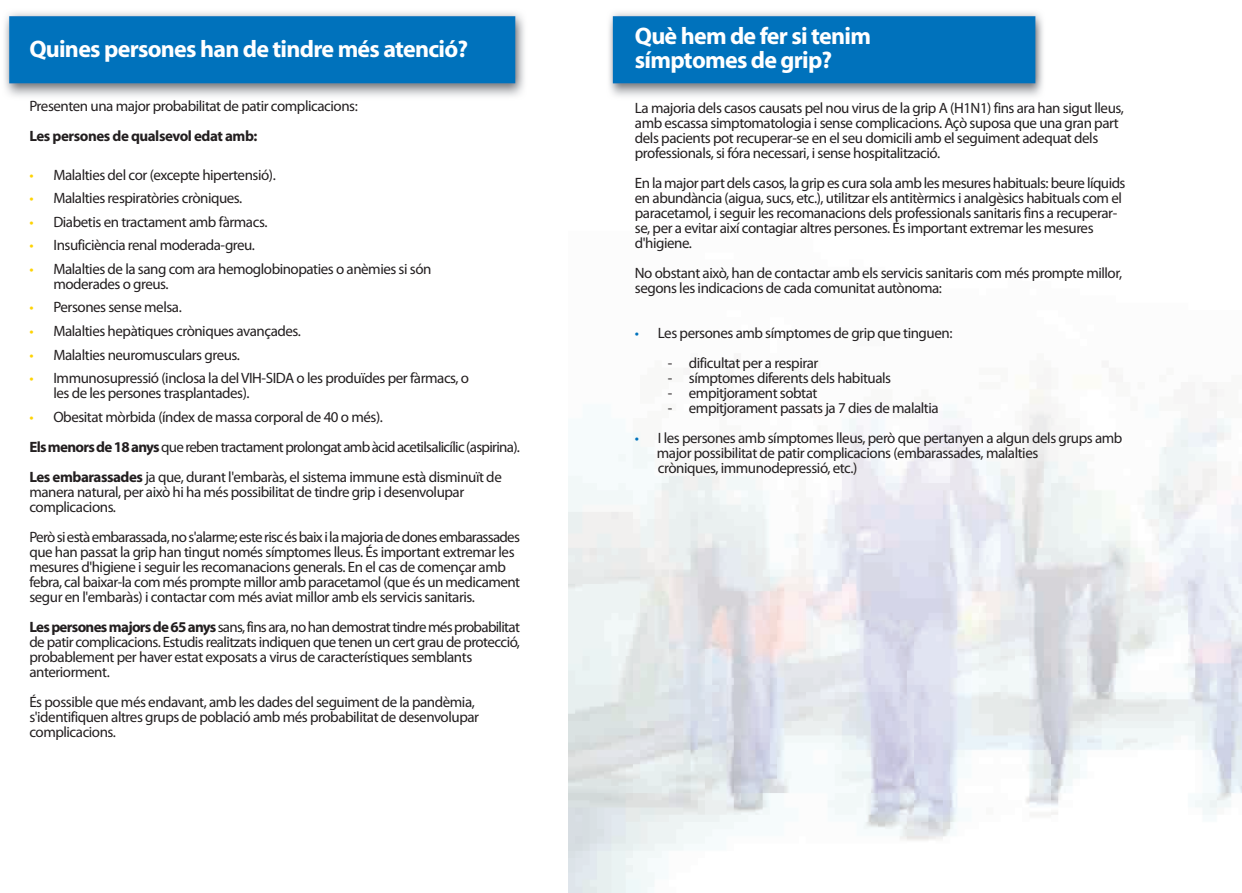
<style>
.page{position:relative;width:1242px;height:893px;background:#fff}
.page>*{position:absolute;margin:0;border:0;box-sizing:border-box;transform-origin:0 0}
.t1{font:700 24px/24px "Myriad";letter-spacing:-.03em;color:#fff}
.t2{font:15px/15px "Myriad Pro";letter-spacing:-.03em;color:#231f20}
.t3{font:700 15px "Myriad Pro";letter-spacing:-.03em;color:#231f20}
.s1{font-weight:700}
</style>
<div class="page">
<img style="left:568px;top:388px;width:674px;height:504px">
<img style="left:4px;top:12px;width:521px;height:85px">
<img style="left:609px;top:12px;width:434px;height:85px">
<h1 class="t1" style="left:29px;top:39px;width:440px">Quines persones han de tindre més atenció?</h1>
<p class="t2" style="left:29px;top:100px;width:330px">Presenten una major probabilitat de patir complicacions:</p>
<p class="t3" style="left:29px;top:127px;width:230px">Les persones de qualsevol edat amb:</p>
<p class="t2" style="left:53px;top:164px;width:380px;line-height:23.5px">Malalties del cor (excepte hipertensió).<br>Malalties respiratories croniques.<br>Diabetis en tractament amb farmacs.<br>Insuficiencia renal moderada-greu.<br>Malalties de la sang com ara hemoglobinopaties o anemies si són</p>
<p class="t2" style="left:53px;top:274px;width:417px;line-height:23.5px">moderades o greus.<br>Persones sense melsa.<br>Malalties hepatiques croniques avancades.<br>Malalties neuromusculars greus.<br>Immunosupressió (inclosa la del IH-SIDA o les produides per farmacs, o</p>
<p class="t2" style="left:53px;top:383px;width:331px;line-height:23.5px">les de les persones trasplantades).<br>Obesitat morbida (índex de massa corporal de 40 o més).</p>
<p class="t2" style="left:29px;top:433px;width:492px;line-height:30px"><span class="s1">Els menors de 18 anys</span> que reben tractament prolongat amb acid acetilsalicílic (aspirina).<br><span class="s1">Les embarassades</span> ja que, durant l'embaras, el sistema immune esta disminuit de</p>
<p class="t2" style="left:29px;top:485px;width:436px">manera natural, per aixo hi ha més possibilitat de tindre grip i desenvolupar complicacions.</p>
<p class="t2" style="left:29px;top:530px;width:492px">Pero si esta embarassada, no s'alarme; este risc és baix i la majoria de dones embarassades que han passat la grip han tingut només símptomes lleus. Es important extremar les mesures d'higiene i seguir les recomanacions generals. En el cas de comencar amb febra, cal baixar-la com més prompte millor amb paracetamol (que és un medicament segur en l'embaras) i contactar com més aviat millor amb els servicis sanitaris.</p>
<p class="t2" style="left:29px;top:620px;width:492px"><span class="s1">Les persones majors de 65 anys</span> sans, fins ara, no han demostrat tindre més probabilitat de patir complicacions. Estudis realitzats indiquen que tenen un cert grau de protecció, probablement per haver estat exposats a virus de característiques semblants anteriorment.</p>
<p class="t2" style="left:29px;top:695px;width:451px">Es possible que més endavant, amb les dades del seguiment de la pandemia, s'identifiquen altres grups de població amb més probabilitat de desenvolupar complicacions.</p>
<h2 class="t1" style="left:635px;top:26px;width:238px">Què hem de fer si tenim símptomes de grip?</h2>
<p class="t2" style="left:635px;top:102px;width:491px">La majoria dels casos causats pel nou virus de la grip A (HlNl) fins ara han sigut lleus, amb escassa simptomatologia i sense complicacions. Aco suposa que una gran part dels pacients pot recuperar-se en el seu domicili amb el seguiment adequat dels professionals, si fóra necessari, i sense hospitalització.</p>
<p class="t2" style="left:635px;top:177px;width:492px">En la major part dels casos, la grip es cura sola amb les mesures habituals: beure líquids en abundancia (aigua, sucs, etc.), utilitzar els antitermics i analgesics habituals com el paracetamol, i seguir les recomanacions dels professionals sanitaris fins a recuperar&shy;se, per a evitar així contagiar altres persones. Es important extremar les mesures d'higiene.</p>
<p class="t2" style="left:635px;top:267px;width:489px">No obstant aixo, han de contactar amb els servicis sanitaris com més prompte millor, segons les indicacions de cada comunitat autonoma:</p>
<p class="t2" style="left:658px;top:327px;width:296px">Les persones amb símptomes de grip que tinguen:</p>
<p class="t2" style="left:668px;top:357px;width:152px">- dificultat per a respirar</p>
<p class="t2" style="left:668px;top:372px;width:225px">- símptomes diferents dels habituals</p>
<p class="t2" style="left:668px;top:387px;width:151px">- empitjorament sobtat</p>
<p class="t2" style="left:668px;top:402px;width:272px">- empitjorament passats ja 7 dies de malaltia</p>
<p class="t2" style="left:658px;top:432px;width:466px">I les persones amb símptomes lleus, pero que pertanyen a algun dels grups amb</p>
<p class="t2" style="left:657px;top:447px;width:383px">major possibilitat de patir complicacions (embarassades, malalties</p>
<p class="t2" style="left:658px;top:462px;width:201px">croniques, immunodepressió, etc.)</p>
</div>
